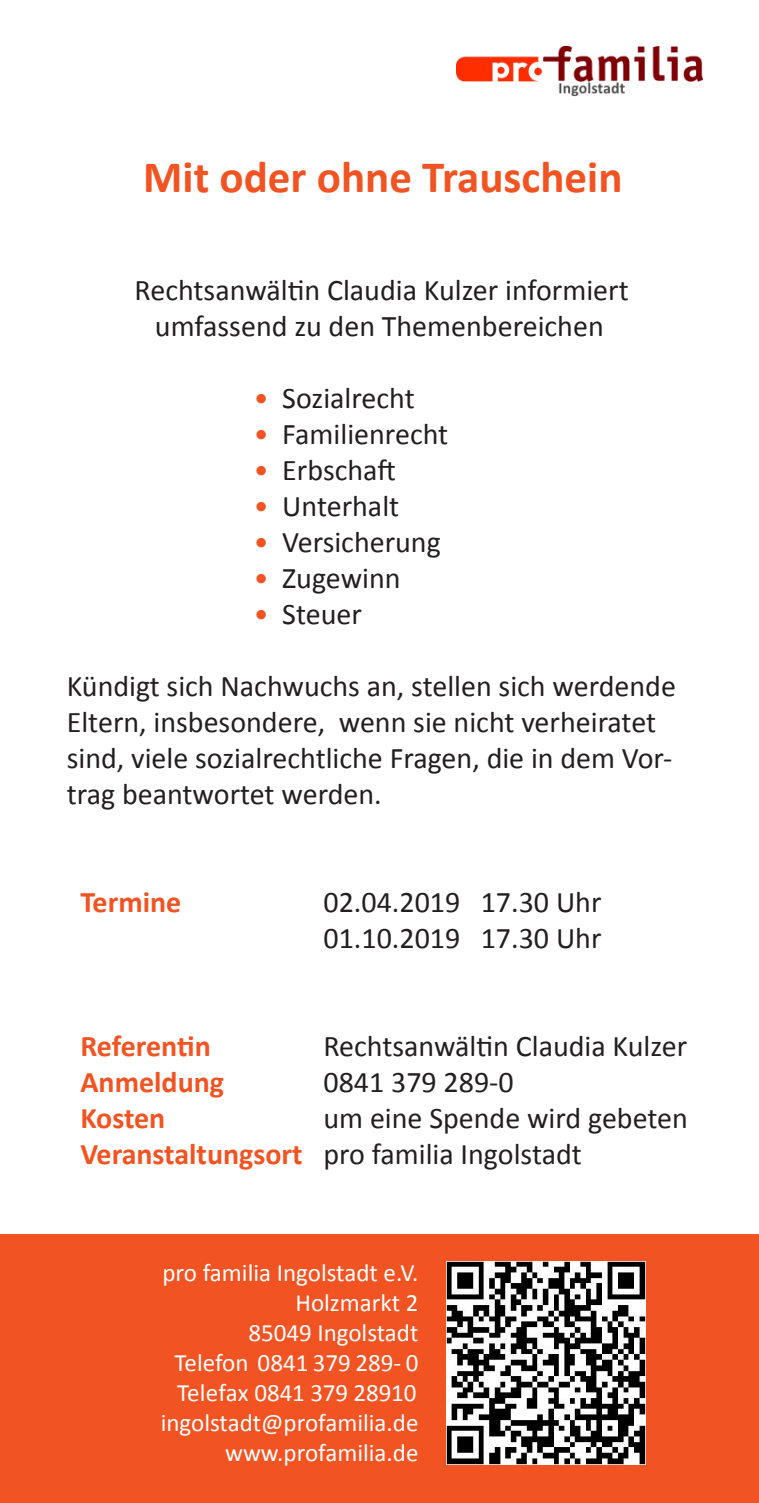
<style>
.page{position:relative;width:759px;height:1503px;background:#fff}
.page>*{position:absolute;margin:0;border:0;box-sizing:border-box;transform-origin:0 0}
.t1{font:700 45px "Calibri";color:#f15422}
.t2{font:30px "Calibri";color:#231f20}
.t3{font:700 30px "Calibri";color:#f15422}
.t4{font:25px "Calibri";color:#fff}
.s1{color:#f15422}
.s2{font-weight:700;color:#f15422}
</style>
<div class="page">
<img style="left:456px;top:46px;width:246px;height:51px">
<div style="left:0;top:1234px;width:758px;height:268px;background:#f15422"></div>
<img style="left:446px;top:1261px;width:199px;height:202px">
<p class="t1" style="left:143px;top:145px;width:480px">Mit oder ohne Trauschein</p>
<p class="t2" style="left:135px;top:269px;width:495px">Rechtsanwältin Claudia Kulzer informiert</p>
<p class="t2" style="left:155px;top:305px;width:450px">umfassend zu den Themenbereichen</p>
<p class="t2" style="left:253px;top:377px;width:162px"><span class="s1">•</span> Sozialrecht</p>
<p class="t2" style="left:253px;top:413px;width:196px"><span class="s1">•</span> Familienrecht</p>
<p class="t2" style="left:253px;top:449px;width:144px"><span class="s1">•</span> Erbschaft</p>
<p class="t2" style="left:253px;top:485px;width:147px"><span class="s1">•</span> Unterhalt</p>
<p class="t2" style="left:253px;top:521px;width:188px"><span class="s1">•</span> Versicherung</p>
<p class="t2" style="left:253px;top:557px;width:148px"><span class="s1">•</span> Zugewinn</p>
<p class="t2" style="left:253px;top:593px;width:110px"><span class="s1">•</span> Steuer</p>
<p class="t2" style="left:67px;top:665px;width:610px">Kündigt sich Nachwuchs an, stellen sich werdende</p>
<p class="t2" style="left:67px;top:701px;width:590px">Eltern, insbesondere, wenn sie nicht verheiratet</p>
<p class="t2" style="left:67px;top:737px;width:607px">sind, viele sozialrechtliche Fragen, die in dem Vor-</p>
<p class="t2" style="left:67px;top:773px;width:316px">trag beantwortet werden.</p>
<p class="t3" style="left:80px;top:880px;width:102px">Termine</p>
<p class="t2" style="left:323px;top:881px;width:279px">02.04.2019 17.30 Uhr</p>
<p class="t2" style="left:323px;top:917px;width:279px">01.10.2019 17.30 Uhr</p>
<p class="t3" style="left:80px;top:1024px;width:132px">Referentin</p>
<p class="t2" style="left:323px;top:1025px;width:365px">Rechtsanwältin Claudia Kulzer</p>
<p class="t3" style="left:80px;top:1060px;width:145px">Anmeldung</p>
<p class="t2" style="left:323px;top:1061px;width:192px">0841 379 289-0</p>
<p class="t3" style="left:80px;top:1096px;width:86px">Kosten</p>
<p class="t2" style="left:323px;top:1097px;width:366px">um eine Spende wird gebeten</p>
<p class="t2" style="left:80px;top:1133px;width:503px"><span class="s2">Veranstaltungsort</span> pro familia Ingolstadt</p>
<p class="t4" style="left:162px;top:1255px;width:257px">pro familia Ingolstadt e.V.</p>
<p class="t4" style="left:295px;top:1285px;width:124px">Holzmarkt 2</p>
<p class="t4" style="left:248px;top:1315px;width:171px">85049 Ingolstadt</p>
<p class="t4" style="left:174px;top:1345px;width:245px">Telefon 0841 379 289- 0</p>
<p class="t4" style="left:177px;top:1375px;width:241px">Telefax 0841 379 28910</p>
<p class="t4" style="left:161px;top:1405px;width:259px">ingolstadt@profamilia.de</p>
<p class="t4" style="left:225px;top:1435px;width:195px">www.profamilia.de</p>
</div>
